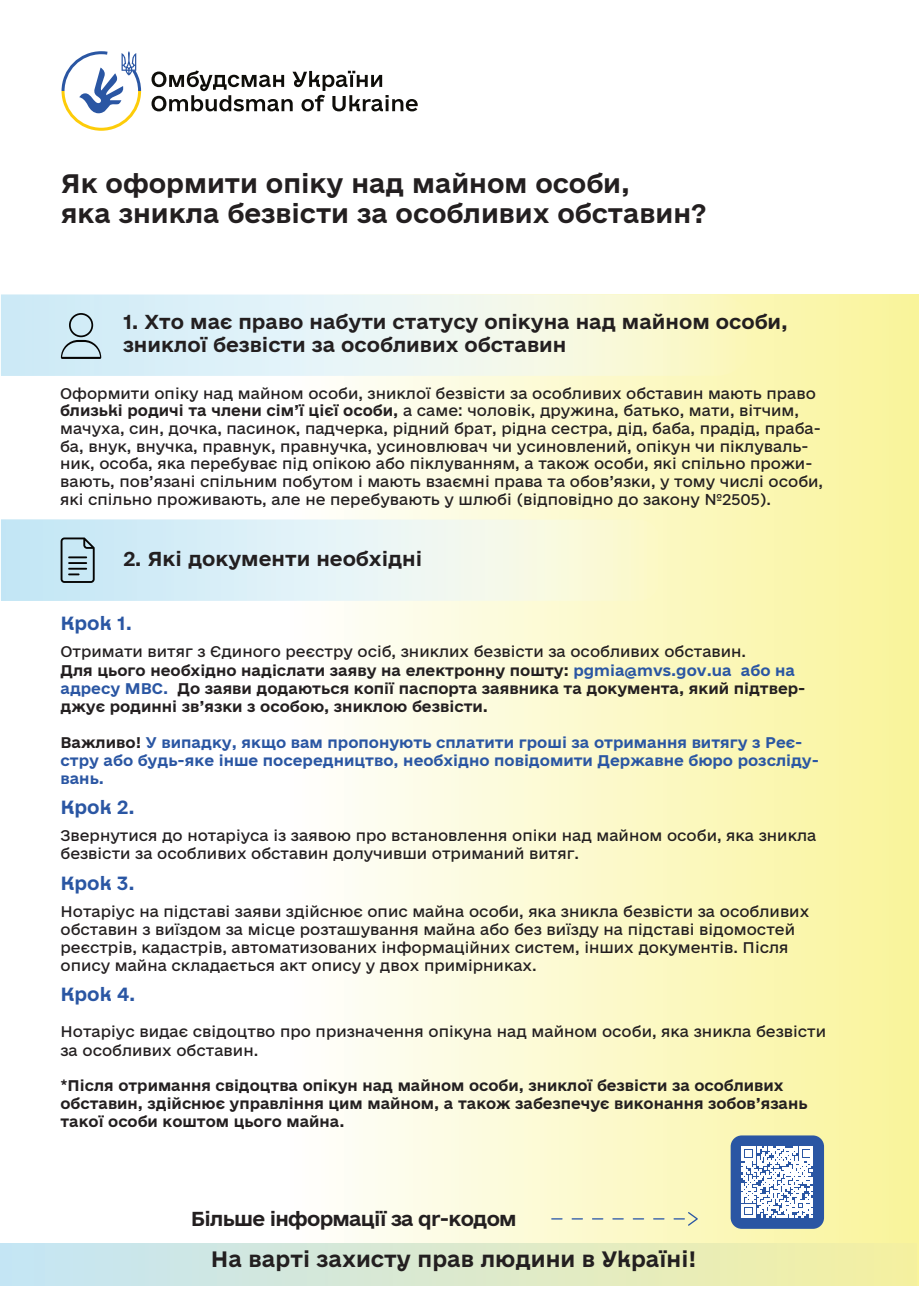
<style>
.page{position:relative;width:919px;height:1289px;background:#fff}
.page>*{position:absolute;margin:0;border:0;box-sizing:border-box;transform-origin:0 0}
.t1{font:25.5px/30.6px "e Ukraine Bold";color:#231f20}
.t2{font:21px "e Ukraine Head Bold";color:#231f20}
.t3{font:19.2px/23.1px "e Ukraine Bold";color:#231f20}
.t4{font:19.2px "e Ukraine Bold";letter-spacing:-.04em;color:#231f20}
.t5{font:18px "e Ukraine Head Bold";color:#2a56a3}
.t6{font:14.7px/17.7px "e Ukraine Regular";color:#231f20}
.t7{font:14.7px/18px "e Ukraine Bold";color:#231f20}
.t8{font:14.7px/18px "e Ukraine Bold";color:#2a56a3}
.s1{font-family:"e Ukraine Head Bold"}
.s2{color:#2a56a3}
.s3{color:#231f20}
</style>
<div class="page">
<div style="left:1px;top:294px;width:916px;height:991px;background:linear-gradient(to right,#fff,#f9f5a4)"></div>
<svg style="left:151px;top:71px;width:266px;height:40px"></svg>
<svg style="left:61px;top:51px;width:80px;height:80px"></svg>
<svg style="left:1px;top:295px;width:751px;height:81px;background:#e8f3ea"></svg>
<svg style="left:1px;top:519px;width:663px;height:81px;background:#e4f2ed"></svg>
<div style="left:1px;top:1243px;width:915px;height:42px;background:linear-gradient(to right,#c3e4f7,#f5f0a2)"></div>
<div style="left:730px;top:1135px;width:94px;height:93px;background:#2a56a3;border-radius:11px"></div>
<svg style="left:551px;top:1211px;width:146px;height:14px;background:#eeeec6"></svg>
<svg style="left:61px;top:537px;width:34px;height:46px;background:#95acb6"></svg>
<svg style="left:741px;top:1146px;width:71px;height:71px"></svg>
<svg style="left:61px;top:313px;width:40px;height:46px;background:#afc5ce"></svg>
<h1 class="t1" style="left:61px;top:169px;width:647px">Як оформити опіку над майном особи,<br>яка зникла безвісти за особливих обставин?</h1>
<h3 class="t3" style="left:123px;top:311px;width:666px">1. Хто має право набути статусу опікуна над майном особи, зниклої безвісти за особливих обставин</h3>
<p class="t6" style="left:60px;top:385px;width:764px">Оформити опіку над майном особи, зниклої безвісти за особливих обставин мають право <span class="s1">близькі родичі та члени сім’ї цієї особи,</span> а саме: чоловік, дружина, батько, мати, вітчим, мачуха, син, дочка, пасинок, падчерка, рідний брат, рідна сестра, дід, баба, прадід, праба&shy;ба, внук, внучка, правнук, правнучка, усиновлювач чи усиновлений, опікун чи піклуваль&shy;ник, особа, яка перебуває під опікою або піклуванням, а також особи, які спільно прожи&shy;вають, пов’язані спільним побутом і мають взаємні права та обов’язки, у тому числі особи, які спільно проживають, але не перебувають у шлюбі (відповідно до закону №2505).</p>
<h3 class="t3" style="left:123px;top:548px;width:300px">2. Які документи необхідні</h3>
<p class="t5" style="left:60px;top:613px;width:73px">Крок 1.</p>
<p class="t6" style="left:60px;top:643px;width:687px">Отримати витяг з Єдиного реєстру осіб, зниклих безвісти за особливих обставин.</p>
<p class="t7" style="left:60px;top:661px;width:746px">Для цього необхідно надіслати заяву на електронну пошту: <span class="s2">pgmia@mvs.gov.ua або на адресу МВС.</span> До заяви додаються копії паспорта заявника та документа, який підтвер&shy;джує родинні зв’язки з особою, зниклою безвісти.</p>
<p class="t8" style="left:60px;top:733px;width:760px"><span class="s3">Важливо!</span> У випадку, якщо вам пропонують сплатити гроші за отримання витягу з Реє&shy;стру або будь-яке інше посередництво, необхідно повідомити Державне бюро розсліду&shy;вань.</p>
<p class="t5" style="left:60px;top:797px;width:76px">Крок 2.</p>
<p class="t6" style="left:60px;top:827px;width:757px">Звернутися до нотаріуса із заявою про встановлення опіки над майном особи, яка зникла безвісти за особливих обставин долучивши отриманий витяг.</p>
<p class="t5" style="left:60px;top:873px;width:76px">Крок 3.</p>
<p class="t6" style="left:60px;top:902px;width:750px">Нотаріус на підставі заяви здійснює опис майна особи, яка зникла безвісти за особливих обставин з виїздом за місце розташування майна або без виїзду на підставі відомостей реєстрів, кадастрів, автоматизованих інформаційних систем, інших документів. Після опису майна складається акт опису у двох примірниках.</p>
<p class="t5" style="left:60px;top:984px;width:77px">Крок 4.</p>
<p class="t6" style="left:60px;top:1023px;width:767px">Нотаріус видає свідоцтво про призначення опікуна над майном особи, яка зникла безвісти за особливих обставин.</p>
<p class="t7" style="left:60px;top:1077px;width:748px">*Після отримання свідоцтва опікун над майном особи, зниклої безвісти за особливих обставин, здійснює управління цим майном, а також забезпечує виконання зобов’язань такої особи коштом цього майна.</p>
<h3 class="t4" style="left:191px;top:1206px;width:327px">Більше інформації за qr-кодом</h3>
<h2 class="t2" style="left:211px;top:1246px;width:487px">На варті захисту прав людини в Україні!</h2>
</div>
